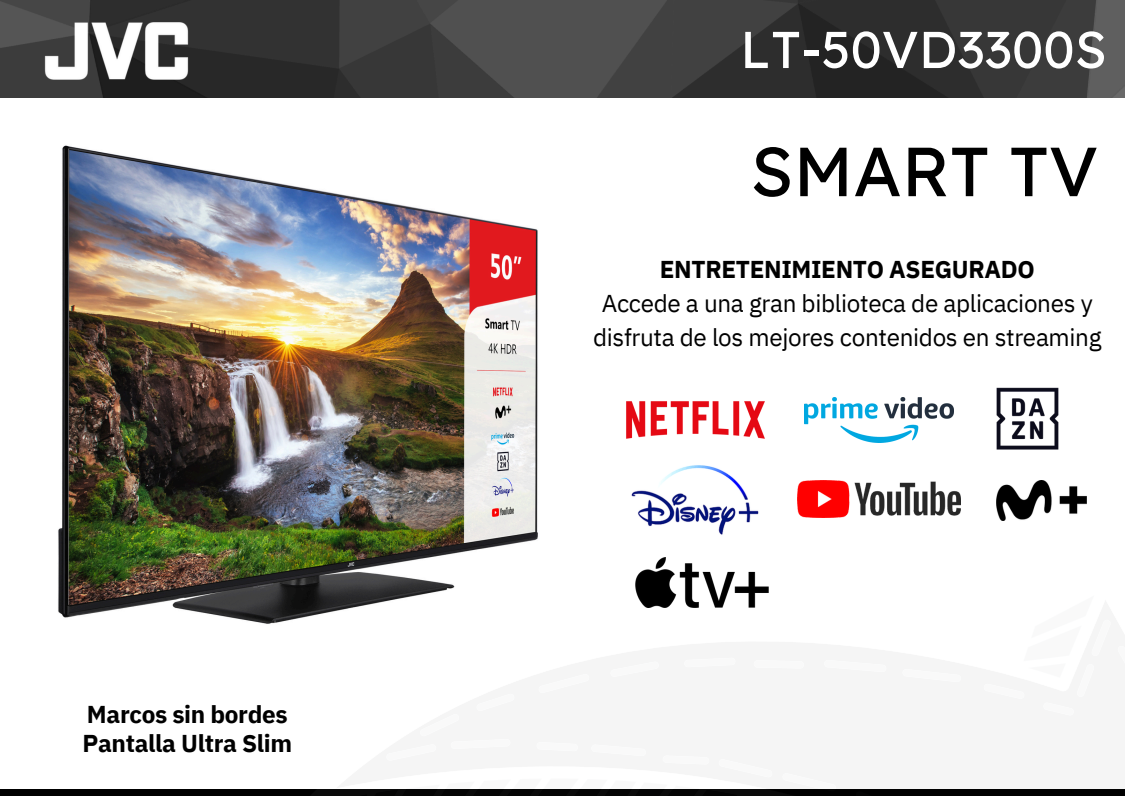
<style>
.page{position:relative;width:1125px;height:796px;background:#fff}
.page>*{position:absolute;margin:0;border:0;box-sizing:border-box;transform-origin:0 0}
.t1{font:69.22px "Lexend Deca";color:#000}
.t2{font:51.6px "Lexend Deca";color:#fff}
.t3{font:24.3px/34px "IBM Plex Sans";letter-spacing:-.015em;color:#000;text-align:center}
.t4{font:700 24.3px "IBM Plex Sans";letter-spacing:-.015em;color:#000}
</style>
<div class="page">
<img style="left:0;top:0;width:1125px;height:98px">
<img style="left:19px;top:23px;width:195px;height:56px">
<div style="left:0;top:789px;width:1125px;height:6px;background:#000"></div>
<img style="left:797px;top:480px;width:164px;height:37px">
<img style="left:626px;top:401px;width:139px;height:38px">
<img style="left:805px;top:397px;width:149px;height:45px">
<img style="left:631px;top:465px;width:128px;height:70px">
<img style="left:996px;top:480px;width:90px;height:40px">
<img style="left:996px;top:388px;width:62px;height:62px">
<img style="left:58px;top:145px;width:480px;height:479px">
<img style="left:635px;top:557px;width:133px;height:50px">
<h2 class="t4" style="left:87px;top:697px;width:202px">Marcos sin bordes</h2>
<h1 class="t4" style="left:83px;top:726px;width:211px">Pantalla Ultra Slim</h1>
<p class="t2" style="left:740px;top:16px;width:368px">LT-50VD3300S</p>
<p class="t1" style="left:750px;top:127px;width:350px">SMART TV</p>
<p class="t4" style="left:660px;top:252px;width:376px">ENTRETENIMIENTO ASEGURADO</p>
<p class="t3" style="left:593px;top:286px;width:510px">Accede a una gran biblioteca de aplicaciones y disfruta de los mejores contenidos en streaming</p>
</div>
